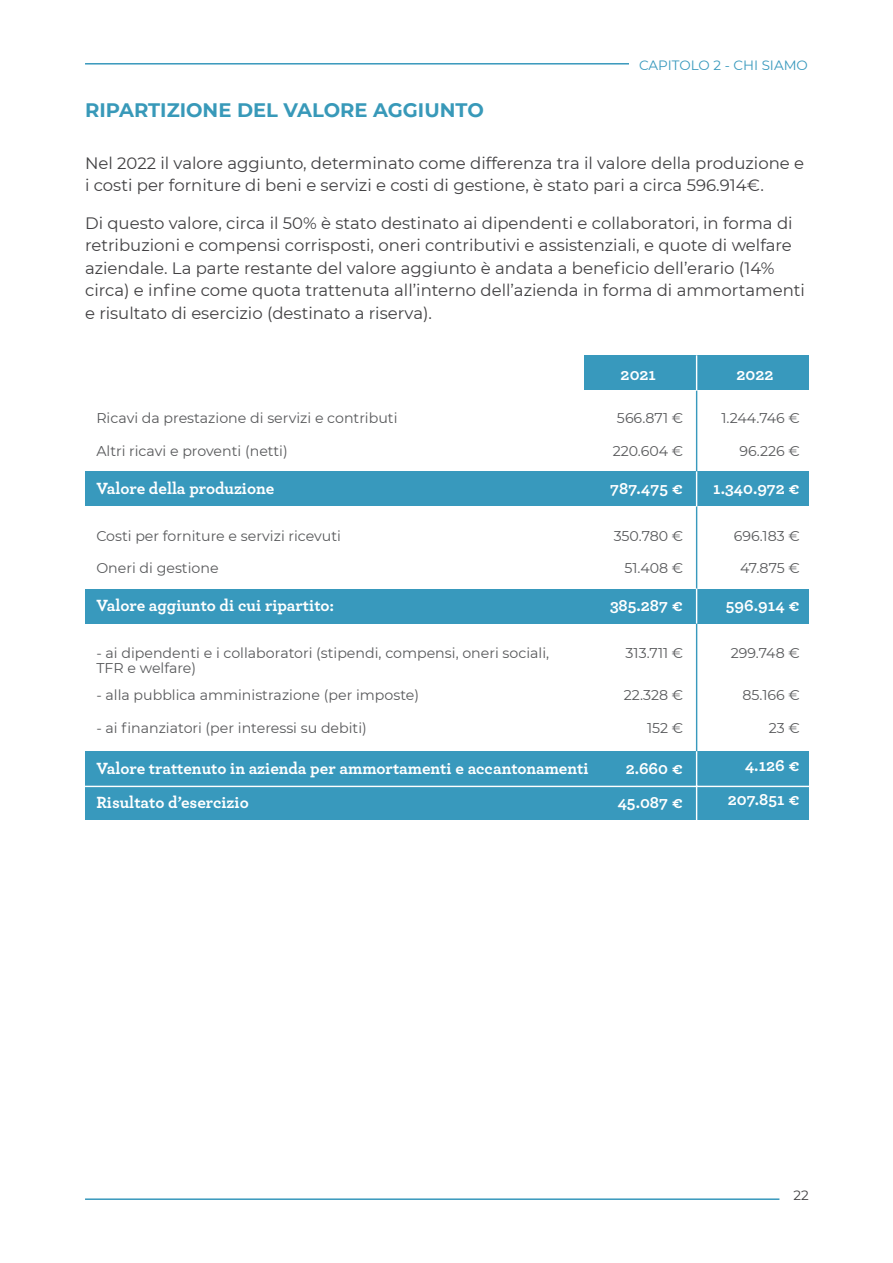
<style>
.page{position:relative;width:893px;height:1263px;background:#fff}
.page>*{position:absolute;margin:0;border:0;box-sizing:border-box;transform-origin:0 0}
.t1{font:700 19.5px "Montserrat";color:#3899b9}
.t2{font:700 16.95px/33.8px "Archer";color:#fff}
.t3{font:16.5px/22.5px "Montserrat";color:#414042}
.t4{font:14.25px/15.6px "Montserrat";color:#58595b}
.t5{font:13.5px "Montserrat";color:#3899bd}
.t6{font:13.5px "Montserrat";color:#414042}
</style>
<div class="page">
<hr style="left:85px;top:63px;width:723px;height:2px;background:#3898bc">
<hr style="left:85px;top:1198px;width:694px;height:2px;background:#3898bc">
<hr style="left:696px;top:390px;width:1px;height:394px;background:#3899bd">
<div style="left:585px;top:356px;width:224px;height:34px;background:#3899bd"></div>
<div style="left:85px;top:472px;width:724px;height:34px;background:#3899bd"></div>
<div style="left:85px;top:589px;width:724px;height:34px;background:#3899bd"></div>
<div style="left:85px;top:752px;width:724px;height:34px;background:#3899bd"></div>
<div style="left:85px;top:785px;width:724px;height:35px;background:#3899bd"></div>
<hr style="left:696px;top:355px;width:1px;height:35px;background:#fff">
<hr style="left:696px;top:471px;width:1px;height:35px;background:#fff">
<hr style="left:85px;top:786px;width:736px;height:1px;background:#fff">
<hr style="left:696px;top:588px;width:1px;height:36px;background:#fff">
<hr style="left:696px;top:751px;width:1px;height:35px;background:#fff">
<hr style="left:696px;top:785px;width:1px;height:35px;background:#fff">
<div style="left:629px;top:57px;width:179px;height:13px;background:#fff"></div>
<p class="t5" style="left:639px;top:56px;width:170px">CAPITOLO 2 - CHI SIAMO</p>
<p class="t1" style="left:85px;top:96px;width:400px">RIPARTIZIONE DEL VALORE AGGIUNTO</p>
<p class="t3" style="left:85px;top:151px;width:721px">Nel 2022 il valore aggiunto, determinato come differenza tra il valore della produzione e i costi per forniture di beni e servizi e costi di gestione, è stato pari a circa 596.914€.</p>
<p class="t3" style="left:85px;top:211px;width:721px">Di questo valore, circa il 50% è stato destinato ai dipendenti e collaboratori, in forma di retribuzioni e compensi corrisposti, oneri contributivi e assistenziali, e quote di welfare aziendale. La parte restante del valore aggiunto è andata a beneficio dell’erario (14% circa) e infine come quota trattenuta all’interno dell’azienda in forma di ammortamenti e risultato di esercizio (destinato a riserva).</p>
<p class="t2" style="left:621px;top:356px;width:37px">2021</p>
<p class="t2" style="left:736px;top:356px;width:38px">2022</p>
<p class="t4" style="left:96px;top:410px;width:303px">Ricavi da prestazione di servizi e contributi</p>
<p class="t4" style="left:617px;top:410px;width:68px">566.871 €</p>
<p class="t4" style="left:721px;top:410px;width:80px">1.244.746 €</p>
<p class="t4" style="left:96px;top:442px;width:193px">Altri ricavi e proventi (netti)</p>
<p class="t4" style="left:613px;top:442px;width:72px">220.604 €</p>
<p class="t4" style="left:739px;top:442px;width:62px">96.226 €</p>
<p class="t2" style="left:96px;top:471px;width:179px">Valore della produzione</p>
<p class="t2" style="left:610px;top:471px;width:75px">787.475 €</p>
<p class="t2" style="left:713px;top:471px;width:88px">1.340.972 €</p>
<p class="t4" style="left:96px;top:527px;width:246px">Costi per forniture e servizi ricevuti</p>
<p class="t4" style="left:614px;top:527px;width:71px">350.780 €</p>
<p class="t4" style="left:734px;top:527px;width:68px">696.183 €</p>
<p class="t4" style="left:96px;top:559px;width:124px">Oneri di gestione</p>
<p class="t4" style="left:624px;top:559px;width:60px">51.408 €</p>
<p class="t4" style="left:740px;top:559px;width:61px">47.875 €</p>
<p class="t2" style="left:96px;top:588px;width:239px">Valore aggiunto di cui ripartito:</p>
<p class="t2" style="left:610px;top:588px;width:75px">385.287 €</p>
<p class="t2" style="left:726px;top:588px;width:76px">596.914 €</p>
<p class="t4" style="left:96px;top:644px;width:454px">- ai dipendenti e i collaboratori (stipendi, compensi, oneri sociali,<br>TFR e welfare)</p>
<p class="t4" style="left:625px;top:644px;width:59px">313.711 €</p>
<p class="t4" style="left:731px;top:644px;width:71px">299.748 €</p>
<p class="t4" style="left:96px;top:686px;width:324px">- alla pubblica amministrazione (per imposte)</p>
<p class="t4" style="left:96px;top:720px;width:272px">- ai finanziatori (per interessi su debiti)</p>
<p class="t4" style="left:624px;top:686px;width:61px">22.328 €</p>
<p class="t4" style="left:647px;top:720px;width:38px">152 €</p>
<p class="t4" style="left:742px;top:686px;width:59px">85.166 €</p>
<p class="t4" style="left:769px;top:720px;width:33px">23 €</p>
<p class="t2" style="left:96px;top:750px;width:494px">Valore trattenuto in azienda per ammortamenti e accantonamenti<br>Risultato d’esercizio</p>
<p class="t2" style="left:617px;top:750px;width:67px;text-align:center">2.660 €<br>45.087 €</p>
<p class="t2" style="left:728px;top:748px;width:74px;text-align:right">4.126 €<br>207.851 €</p>
<p class="t6" style="left:793px;top:1186px;width:17px">22</p>
</div>
